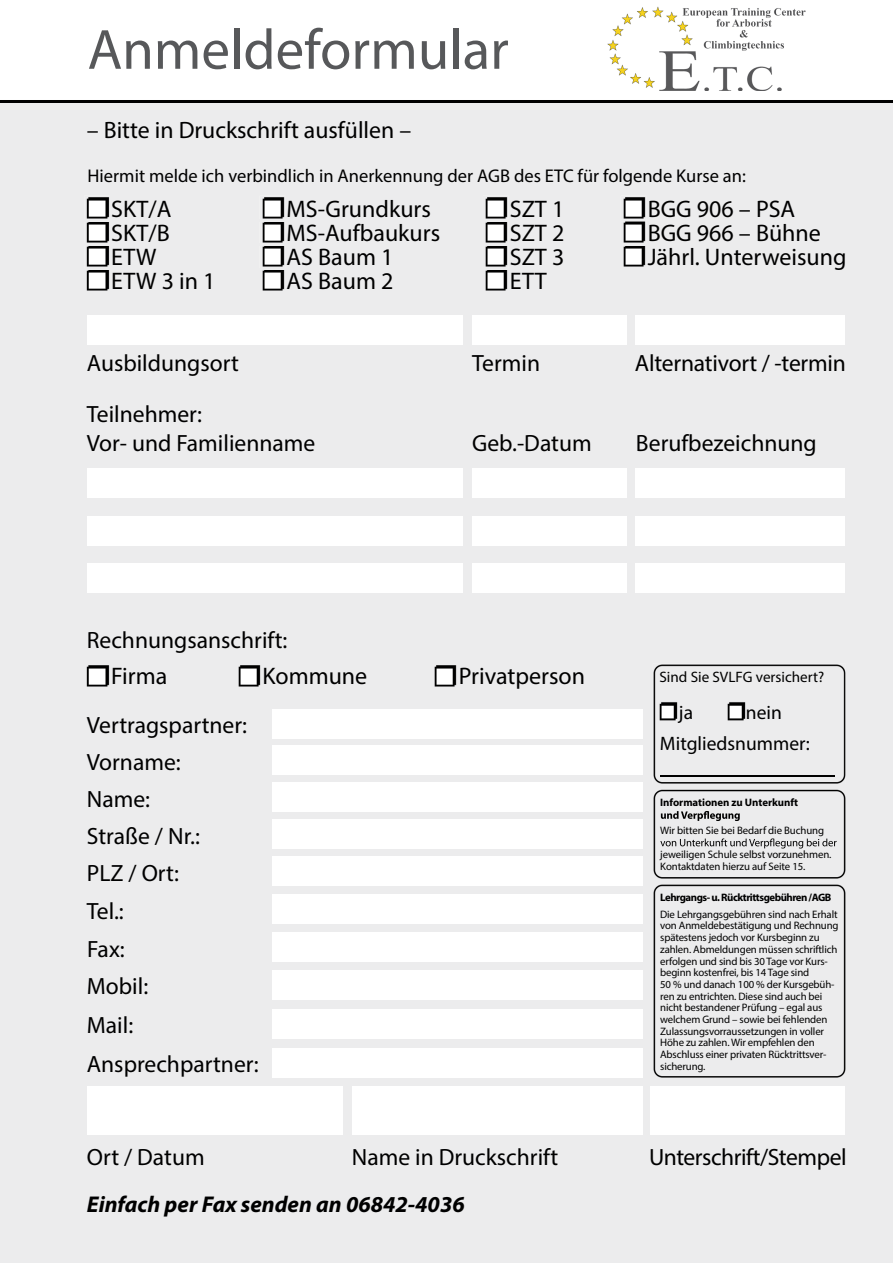
<style>
.page{position:relative;width:893px;height:1263px;background:#fff}
.page>*{position:absolute;margin:0;border:0;box-sizing:border-box;transform-origin:0 0}
.t1{font:57px "Myriad Pro";color:#57585a}
.t2{font:24px/24.2px "Myriad Pro";color:#000}
.t3{font:23.7px "Myriad Pro";color:#000}
.t4{font:23.55px/37.7px "Myriad Pro";color:#000}
.t5{font:23.55px "Myriad Pro";letter-spacing:-.02em;color:#000}
.t6{font:italic 700 22.8px "Myriad Pro";color:#000}
.t7{font:19.5px/31.3px "Myriad Pro";color:#000}
.t8{font:18.45px "Myriad Pro";color:#000}
.t9{font:15.15px "Myriad Pro";color:#000}
.t10{font:10.8px/11.7px "Myriad Pro";letter-spacing:-.015em;color:#000}
.t11{font:700 10.8px "Myriad Pro";letter-spacing:-.045em;color:#000}
.t12{font:700 10.8px "Myriad Pro";letter-spacing:-.005em;color:#000}
</style>
<div class="page">
<div style="left:0;top:102px;width:630px;height:1161px;background:#ececed"></div>
<img style="left:630px;top:10px;width:263px;height:674px">
<img style="left:607px;top:6px;width:198px;height:85px">
<hr style="left:0;top:100px;width:893px;height:2px;background:#000">
<img style="left:84px;top:196px;width:26px;height:98px">
<svg style="left:84px;top:220px;width:26px;height:1px"></svg>
<svg style="left:84px;top:244px;width:26px;height:1px"></svg>
<svg style="left:84px;top:268px;width:26px;height:1px"></svg>
<img style="left:260px;top:196px;width:25px;height:98px">
<svg style="left:260px;top:220px;width:25px;height:1px"></svg>
<svg style="left:260px;top:244px;width:25px;height:1px"></svg>
<svg style="left:260px;top:268px;width:25px;height:1px"></svg>
<img style="left:483px;top:196px;width:25px;height:98px">
<svg style="left:483px;top:220px;width:25px;height:1px"></svg>
<svg style="left:483px;top:244px;width:25px;height:1px"></svg>
<svg style="left:483px;top:268px;width:25px;height:1px"></svg>
<img style="left:621px;top:196px;width:25px;height:73px">
<svg style="left:621px;top:220px;width:25px;height:1px"></svg>
<svg style="left:621px;top:244px;width:25px;height:1px"></svg>
<div style="left:87px;top:315px;width:376px;height:30px;background:#fff"></div>
<div style="left:472px;top:315px;width:155px;height:30px;background:#fff"></div>
<div style="left:636px;top:315px;width:209px;height:30px;background:#fff"></div>
<div style="left:87px;top:468px;width:376px;height:29px;background:#fff"></div>
<div style="left:472px;top:468px;width:155px;height:29px;background:#fff"></div>
<div style="left:636px;top:468px;width:209px;height:29px;background:#fff"></div>
<div style="left:87px;top:516px;width:376px;height:29px;background:#fff"></div>
<div style="left:472px;top:516px;width:155px;height:29px;background:#fff"></div>
<div style="left:636px;top:516px;width:209px;height:29px;background:#fff"></div>
<div style="left:472px;top:563px;width:155px;height:29px;background:#fff"></div>
<div style="left:636px;top:563px;width:209px;height:29px;background:#fff"></div>
<div style="left:87px;top:563px;width:376px;height:29px;background:#fff"></div>
<img style="left:84px;top:663px;width:26px;height:26px">
<img style="left:235px;top:663px;width:26px;height:26px">
<img style="left:432px;top:663px;width:25px;height:26px">
<div style="left:272px;top:709px;width:370px;height:29px;background:#fff"></div>
<div style="left:272px;top:746px;width:370px;height:29px;background:#fff"></div>
<div style="left:272px;top:783px;width:370px;height:29px;background:#fff"></div>
<div style="left:272px;top:820px;width:370px;height:29px;background:#fff"></div>
<div style="left:272px;top:857px;width:370px;height:29px;background:#fff"></div>
<div style="left:272px;top:895px;width:370px;height:29px;background:#fff"></div>
<div style="left:273px;top:932px;width:369px;height:30px;background:#fff"></div>
<div style="left:272px;top:970px;width:370px;height:29px;background:#fff"></div>
<div style="left:272px;top:1009px;width:370px;height:29px;background:#fff"></div>
<div style="left:272px;top:1048px;width:370px;height:29px;background:#fff"></div>
<div style="left:87px;top:1086px;width:255px;height:48px;background:#fff"></div>
<div style="left:352px;top:1086px;width:290px;height:48px;background:#fff"></div>
<img style="left:653px;top:664px;width:193px;height:120px">
<img style="left:657px;top:701px;width:21px;height:22px">
<img style="left:724px;top:701px;width:22px;height:22px">
<hr style="left:660px;top:775px;width:174px;height:2px;background:#000">
<img style="left:653px;top:789px;width:193px;height:90px">
<svg style="left:661px;top:811px;width:79px;height:10px"></svg>
<svg style="left:660px;top:838px;width:176px;height:10px;background:#b9b9b9"></svg>
<div style="left:653px;top:884px;width:193px;height:194px;background:#ececed"></div>
<h1 class="t1" style="left:87px;top:14px;width:423px">Anmeldeformular</h1>
<h3 class="t3" style="left:87px;top:115px;width:326px">– Bitte in Druckschrift ausfüllen –</h3>
<h3 class="t8" style="left:87px;top:164px;width:660px">Hiermit melde ich verbindlich in Anerkennung der AGB des ETC für folgende Kurse an:</h3>
<h2 class="t2" style="left:111px;top:196px;width:106px">SKT/A<br>SKT/B<br>ETW<br>ETW 3 in 1</h2>
<h2 class="t2" style="left:287px;top:196px;width:155px">MS-Grundkurs<br>MS-Aufbaukurs<br>AS Baum 1<br>AS Baum 2</h2>
<h2 class="t2" style="left:510px;top:196px;width:56px;text-align:justify">SZT 1<br>SZT 2<br>SZT 3<br>ETT</h2>
<h2 class="t2" style="left:648px;top:196px;width:200px">BGG 906 – PSA<br>BGG 966 – Bühne<br>Jährl. Unterweisung</h2>
<h3 class="t4" style="left:87px;top:344px;width:153px">Ausbildungsort</h3>
<h3 class="t4" style="left:472px;top:344px;width:69px">Termin</h3>
<h3 class="t4" style="left:635px;top:344px;width:213px">Alternativort / -termin</h3>
<h3 class="t4" style="left:87px;top:400px;width:230px;line-height:28.5px">Teilnehmer:<br>Vor- und Familienname</h3>
<h3 class="t4" style="left:472px;top:424px;width:121px">Geb.-Datum</h3>
<h3 class="t4" style="left:636px;top:424px;width:182px">Berufbezeichnung</h3>
<h3 class="t4" style="left:87px;top:621px;width:202px">Rechnungsanschrift:</h3>
<h2 class="t2" style="left:111px;top:664px;width:58px">Firma</h2>
<h2 class="t2" style="left:262px;top:664px;width:106px">Kommune</h2>
<h2 class="t2" style="left:459px;top:664px;width:128px">Privatperson</h2>
<h3 class="t4" style="left:87px;top:706px;width:173px">Vertragspartner:<br>Vorname:<br>Name:<br>Straße / Nr.:<br>PLZ / Ort:<br>Tel.:<br>Fax:<br>Mobil:<br>Mail:<br>Ansprechpartner:</h3>
<h3 class="t9" style="left:659px;top:667px;width:166px">Sind Sie SVLFG versichert?</h3>
<h3 class="t7" style="left:679px;top:696px;width:16px">ja</h3>
<h3 class="t7" style="left:660px;top:696px;width:151px;text-indent:86px">nein<br>Mitgliedsnummer:</h3>
<p class="t12" style="left:660px;top:795px;width:139px">Informationen zu Unterkunft</p>
<p class="t10" style="left:660px;top:825px;width:165px">Wir bitten Sie bei Bedarf die Buchung</p>
<p class="t10" style="left:660px;top:848px;width:173px">jeweiligen Schule selbst vorzunehmen.<br>Kontaktdaten hierzu auf Seite 15.</p>
<p class="t11" style="left:660px;top:890px;width:173px">Lehrgangs-u. Rücktrittsgebühren /AGB</p>
<p class="t10" style="left:660px;top:908px;width:180px">Die Lehrgangsgebühren sind nach Erhalt von Anmeldebestätigung und Rechnung spätestens jedoch vor Kursbeginn zu zahlen. Abmeldungen müssen schriftlich erfolgen und sind bis 30 Tage vor Kurs&shy;beginn kostenfrei, bis 14 Tage sind<br>50 % und danach 100 % der Kursgebüh&shy;ren zu entrichten. Diese sind auch bei nicht bestandener Prüfung – egal aus welchem Grund – sowie bei fehlenden Zulassungsvorraussetzungen in voller Höhe zu zahlen. Wir empfehlen den Abschluss einer privaten Rücktrittsver&shy;sicherung.</p>
<h3 class="t4" style="left:87px;top:1137px;width:119px">Ort / Datum</h3>
<h3 class="t4" style="left:352px;top:1137px;width:208px">Name in Druckschrift</h3>
<h3 class="t5" style="left:649px;top:1142px;width:199px">Unterschrift/Stempel</h3>
<h3 class="t6" style="left:87px;top:1190px;width:379px">Einfach per Fax senden an 06842-4036</h3>
</div>
